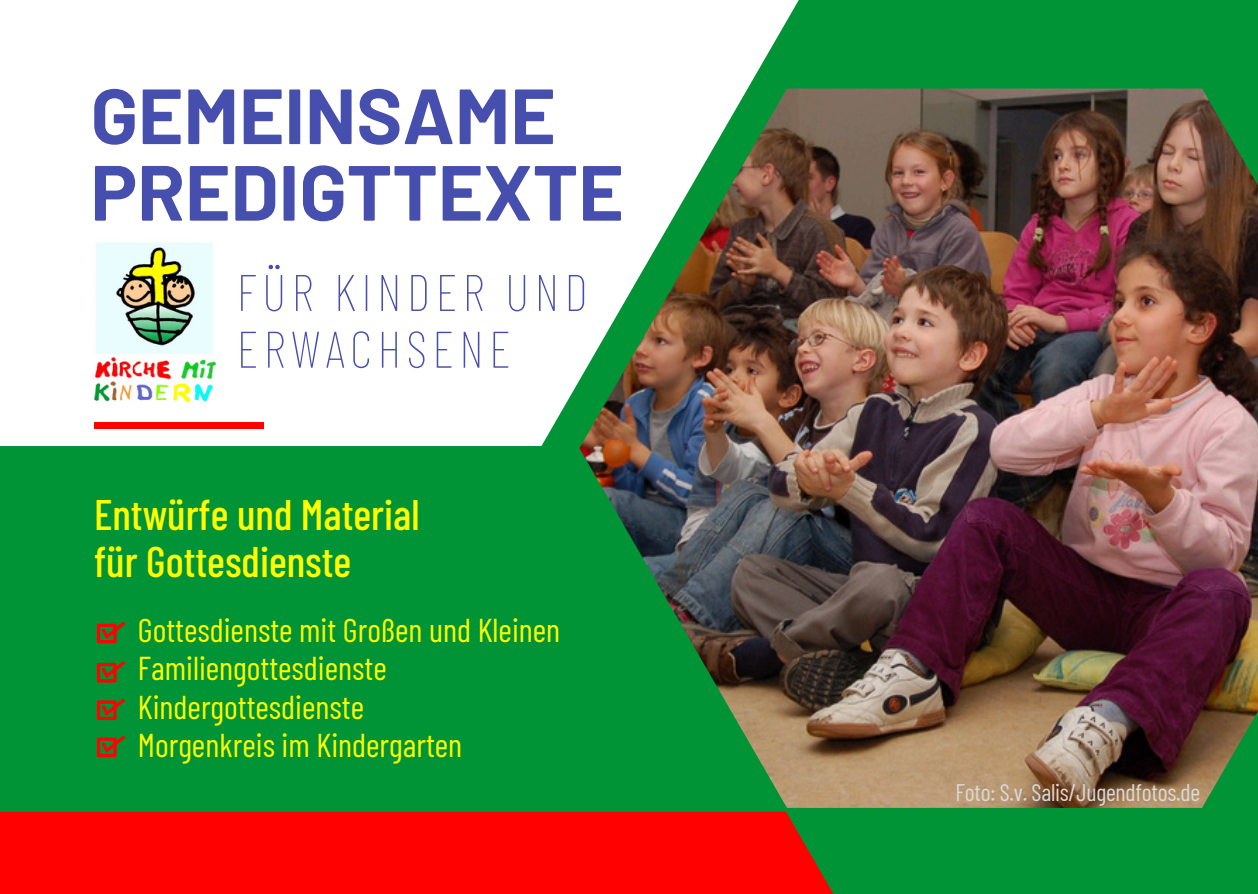
<style>
.page{position:relative;width:1258px;height:894px;background:#fff}
.page>*{position:absolute;margin:0;border:0;box-sizing:border-box;transform-origin:0 0}
.t1{font:700 78px/76.5px "Barlow";color:#464fae}
.t2{font:100 51.3px/56.7px "Barlow Condensed";letter-spacing:.1em;color:#464fae}
.t3{font:500 42.6px/47.4px "Barlow Condensed";color:#ff0}
.t4{font:33px/38.4px "Barlow Condensed";color:#ff0}
.t5{font:24px "Barlow Condensed";letter-spacing:-.01em;color:#d9d9d9}
</style>
<div class="page">
<div style="left:0;top:0;width:1258px;height:893px;background:#009436"></div>
<img style="left:579px;top:88px;width:679px;height:719px">
<svg style="left:0;top:0;width:808px;height:446px;background:#dfe2db"></svg>
<div style="left:94px;top:422px;width:169px;height:7px;background:#ff0101"></div>
<div style="left:0;top:811px;width:893px;height:82px;background:#ff0101"></div>
<img style="left:91px;top:235px;width:128px;height:174px">
<svg style="left:97px;top:622px;width:28px;height:21px"></svg>
<svg style="left:97px;top:661px;width:28px;height:21px"></svg>
<svg style="left:97px;top:698px;width:28px;height:21px"></svg>
<svg style="left:97px;top:736px;width:28px;height:21px"></svg>
<h1 class="t1" style="left:91px;top:75px;width:535px">GEMEINSAME<br>PREDIGTTEXTE</h1>
<p class="t2" style="left:237px;top:262px;width:353px">FÜR KINDER UND<br>ERWACHSENE</p>
<p class="t3" style="left:94px;top:489px;width:327px">Entwürfe und Material für Gottesdienste</p>
<h3 class="t4" style="left:138px;top:609px;width:424px">Gottesdienste mit Großen und Kleinen<br>Familiengottesdienste<br>Kindergottesdienste<br>Morgenkreis im Kindergarten</h3>
<p class="t5" style="left:955px;top:777px;width:246px">Foto: S.v. Salis/Jugendfotos.de</p>
</div>
